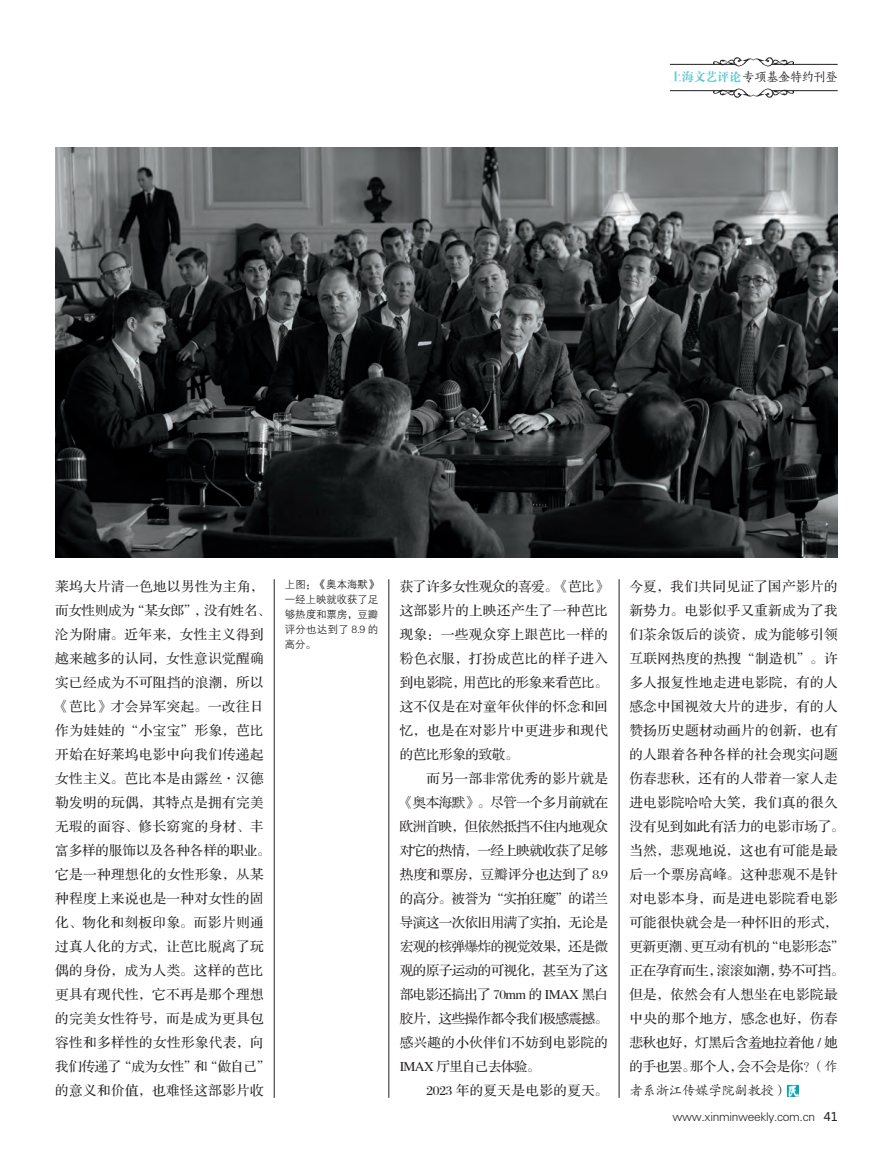
<style>
.page{position:relative;width:893px;height:1157px;background:#fff}
.page>*{position:absolute;margin:0;border:0;box-sizing:border-box;transform-origin:0 0}
.t1{font:13.5px/24px "FZS3 JW GB1 0";letter-spacing:.035em;color:#231f20}
.t2{font:13.5px "FZS3 JW GB1 0";letter-spacing:-.035em;color:#231f20}
.t3{font:13.5px "FZS3 JW GB1 0";letter-spacing:-.025em;color:#231f20}
.t4{font:13.5px "FZS3 JW GB1 0";letter-spacing:-.045em;color:#231f20}
.t5{font:13.5px "FZS3 JW GB1 0";letter-spacing:.01em;color:#231f20}
.t6{font:12.15px "FZSKBXKJW GB1 0";letter-spacing:-.025em;color:#231f20}
.t7{font:12px "FZXH1 JW GB1 0";letter-spacing:-.025em;color:#231f20}
.t8{font:10.5px/15px "FZZDXJW GB1 0";letter-spacing:-.01em;color:#231f20;text-align:justify}
.s1{font-family:"FZDBSJW GB1 0";color:#63c8cf}
.s2{font-family:"FZKTJW GB1 0"}
.s3{font-family:"Microsoft Ya Hei"}
</style>
<div class="page">
<img style="left:714px;top:57px;width:80px;height:10px">
<hr style="left:670px;top:64px;width:66px;height:1px;background:#231f20">
<hr style="left:771px;top:64px;width:67px;height:1px;background:#231f20">
<img style="left:714px;top:88px;width:80px;height:10px">
<hr style="left:670px;top:90px;width:66px;height:1px;background:#231f20">
<hr style="left:771px;top:90px;width:67px;height:1px;background:#231f20">
<svg style="left:787px;top:1085px;width:11px;height:11px"></svg>
<hr style="left:389px;top:579px;width:1px;height:518px;background:#231f20">
<hr style="left:619px;top:579px;width:1px;height:518px;background:#231f20">
<hr style="left:274px;top:579px;width:1px;height:518px;background:#231f20">
<img style="left:55px;top:148px;width:783px;height:409px">
<p class="t6" style="left:670px;top:71px;width:169px"><span class="s1">上海文艺评论</span>专项基金特约刊登</p>
<p class="t8" style="left:285px;top:577px;width:95px">上图：《奥本海默》一经上映就收获了足够热度和票房，豆瓣评分也达到了 8.9 的高分。</p>
<p class="t1" style="left:55px;top:575px;width:217px">莱坞大片清一色地以男性为主角，而女性则成为“某女郎”，没有姓名、沦为附庸。近年来，女性主义得到越来越多的认同，女性意识觉醒确实已经成为不可阻挡的浪潮，所以《芭比》才会异军突起。一改往日作为娃娃的“小宝宝”形象，芭比开始在好莱坞电影中向我们传递起女性主义。芭比本是由露丝·汉德勒发明的玩偶，其特点是拥有完美无瑕的面容、修长窈窕的身材、丰富多样的服饰以及各种各样的职业。它是一种理想化的女性形象，从某种程度上来说也是一种对女性的固化、物化和刻板印象。而影片则通过真人化的方式，让芭比脱离了玩偶的身份，成为人类。这样的芭比更具有现代性，它不再是那个理想的完美女性符号，而是成为更具包容性和多样性的女性形象代表，向我们传递了“成为女性”和“做自己”的意义和价值，也难怪这部影片收</p>
<p class="t3" style="left:400px;top:579px;width:210px">获了许多女性观众的喜爱。《芭比》</p>
<p class="t1" style="left:400px;top:599px;width:210px">这部影片的上映还产生了一种芭比</p>
<p class="t1" style="left:400px;top:623px;width:210px">现象：一些观众穿上跟芭比一样的</p>
<p class="t1" style="left:400px;top:647px;width:210px">粉色衣服，打扮成芭比的样子进入</p>
<p class="t3" style="left:400px;top:675px;width:210px">到电影院，用芭比的形象来看芭比。</p>
<p class="t1" style="left:400px;top:695px;width:210px">这不仅是在对童年伙伴的怀念和回</p>
<p class="t1" style="left:400px;top:719px;width:210px">忆，也是在对影片中更进步和现代</p>
<p class="t3" style="left:400px;top:747px;width:120px">的芭比形象的致敬。</p>
<p class="t1" style="left:426px;top:767px;width:183px">而另一部非常优秀的影片就是</p>
<p class="t2" style="left:400px;top:795px;width:210px">《奥本海默》。尽管一个多月前就在</p>
<p class="t2" style="left:400px;top:819px;width:210px">欧洲首映，但依然抵挡不住内地观众</p>
<p class="t2" style="left:400px;top:843px;width:210px">对它的热情，一经上映就收获了足够</p>
<p class="t5" style="left:400px;top:867px;width:210px">热度和票房，豆瓣评分也达到了 8.9</p>
<p class="t2" style="left:400px;top:891px;width:210px">的高分。被誉为“实拍狂魔”的诺兰</p>
<p class="t2" style="left:400px;top:915px;width:210px">导演这一次依旧用满了实拍，无论是</p>
<p class="t2" style="left:400px;top:939px;width:210px">宏观的核弹爆炸的视觉效果，还是微</p>
<p class="t2" style="left:400px;top:963px;width:210px">观的原子运动的可视化，甚至为了这</p>
<p class="t4" style="left:400px;top:987px;width:210px">部电影还搞出了 70mm 的 IMAX 黑白</p>
<p class="t2" style="left:400px;top:1011px;width:210px">胶片，这些操作都令我们极感震撼。</p>
<p class="t1" style="left:400px;top:1031px;width:210px">感兴趣的小伙伴们不妨到电影院的</p>
<p class="t4" style="left:400px;top:1059px;width:142px">IMAX 厅里自己去体验。</p>
<p class="t1" style="left:426px;top:1079px;width:183px">2023 年的夏天是电影的夏天。</p>
<p class="t1" style="left:629px;top:575px;width:217px">今夏，我们共同见证了国产影片的新势力。电影似乎又重新成为了我们茶余饭后的谈资，成为能够引领互联网热度的热搜“制造机”。许多人报复性地走进电影院，有的人感念中国视效大片的进步，有的人赞扬历史题材动画片的创新，也有的人跟着各种各样的社会现实问题伤春悲秋，还有的人带着一家人走进电影院哈哈大笑，我们真的很久没有见到如此有活力的电影市场了。当然，悲观地说，这也有可能是最后一个票房高峰。这种悲观不是针对电影本身，而是进电影院看电影可能很快就会是一种怀旧的形式，更新更潮、更互动有机的“电影形态”正在孕育而生，滚滚如潮，势不可挡。但是，依然会有人想坐在电影院最中央的那个地方，感念也好，伤春悲秋也好，灯黑后含羞地拉着他 / 她的手也罢。那个人，会不会是你？<span class="s2">（作者系浙江传媒学院副教授）</span></p>
<p class="t7" style="left:673px;top:1109px;width:167px">www.xinminweekly.com.cn <span class="s3">41</span></p>
</div>
